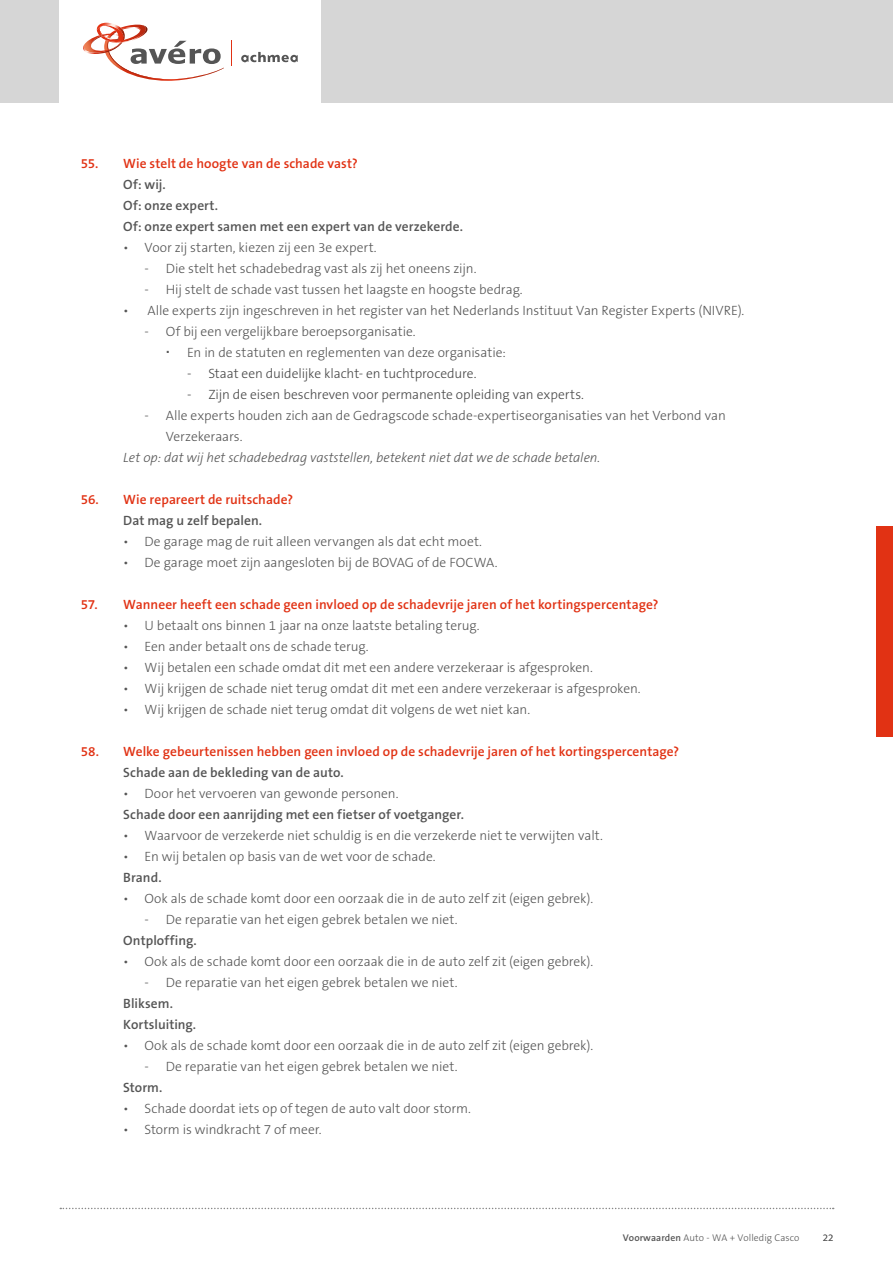
<style>
.page{position:relative;width:893px;height:1263px;background:#fff}
.page>*{position:absolute;margin:0;border:0;box-sizing:border-box;transform-origin:0 0}
.t1{font:300 13.5px/21px "The Sans B3";letter-spacing:-.005em;color:#555}
.t2{font:600 13.5px "The Sans B6";letter-spacing:.005em;color:#e13214}
.t3{font:600 13.5px/21px "The Sans B6";letter-spacing:.005em;color:#555}
.t4{font:300 13.5px "The Sans B3";letter-spacing:-.005em;color:#484848}
.t5{font:italic 300 13.5px "The Sans B3";color:#555}
.t6{font:300 9.75px "The Sans B3";letter-spacing:.005em;color:#555}
.s1{font-family:"The Sans B6";font-weight:600}
</style>
<div class="page">
<div style="left:0;top:0;width:893px;height:103px;background:#d6d6d6"></div>
<div style="left:60px;top:0;width:261px;height:103px;background:#fff"></div>
<svg style="left:241px;top:52px;width:57px;height:10px"></svg>
<svg style="left:83px;top:22px;width:141px;height:59px"></svg>
<svg style="left:231px;top:41px;width:1px;height:25px"></svg>
<svg style="left:60px;top:1208px;width:774px;height:1px"></svg>
<div style="left:876px;top:526px;width:17px;height:211px;background:#e13214"></div>
<p class="t2" style="left:81px;top:156px;width:278px">55. Wie stelt de hoogte van de schade vast?</p>
<p class="t3" style="left:123px;top:175px;width:341px">Of: wij.<br>Of: onze expert.<br>Of: onze expert samen met een expert van de verzekerde.</p>
<p class="t1" style="left:123px;top:238px;width:255px">• Voor zij starten, kiezen zij een 3e expert.</p>
<p class="t1" style="left:145px;top:259px;width:333px">- Die stelt het schadebedrag vast als zij het oneens zijn.</p>
<p class="t1" style="left:145px;top:280px;width:380px">- Hij stelt de schade vast tussen het laagste en hoogste bedrag.</p>
<p class="t1" style="left:123px;top:301px;width:622px">• Alle experts zijn ingeschreven in het register van het Nederlands Instituut Van Register Experts (NIVRE).</p>
<p class="t1" style="left:187px;top:322px;width:320px;text-indent:-43px">- Of bij een vergelijkbare beroepsorganisatie.<br>En in de statuten en reglementen van deze organisatie:</p>
<p class="t4" style="left:187px;top:367px;width:291px">- Staat een duidelijke klacht- en tuchtprocedure.</p>
<p class="t4" style="left:187px;top:388px;width:398px">- Zijn de eisen beschreven voor permanente opleiding van experts.</p>
<p class="t1" style="left:166px;top:406px;width:561px;text-indent:-21px">- Alle experts houden zich aan de Gedragscode schade-expertiseorganisaties van het Verbond van<br>Verzekeraars.</p>
<p class="t5" style="left:123px;top:451px;width:479px">Let op: dat wij het schadebedrag vaststellen, betekent niet dat we de schade betalen.</p>
<p class="t2" style="left:81px;top:492px;width:214px">56. Wie repareert de ruitschade?</p>
<p class="t3" style="left:123px;top:511px;width:140px">Dat mag u zelf bepalen.</p>
<p class="t1" style="left:123px;top:532px;width:360px">• De garage mag de ruit alleen vervangen als dat echt moet.</p>
<p class="t1" style="left:123px;top:553px;width:376px">• De garage moet zijn aangesloten bij de BOVAG of de FOCWA.</p>
<p class="t2" style="left:81px;top:597px;width:579px">57. Wanneer heeft een schade geen invloed op de schadevrije jaren of het kortingspercentage?</p>
<p class="t1" style="left:123px;top:616px;width:358px">• U betaalt ons binnen 1 jaar na onze laatste betaling terug.</p>
<p class="t1" style="left:123px;top:637px;width:247px">• Een ander betaalt ons de schade terug.</p>
<p class="t1" style="left:123px;top:658px;width:471px">• Wij betalen een schade omdat dit met een andere verzekeraar is afgesproken.</p>
<p class="t1" style="left:123px;top:679px;width:519px">• Wij krijgen de schade niet terug omdat dit met een andere verzekeraar is afgesproken.</p>
<p class="t1" style="left:123px;top:700px;width:408px">• Wij krijgen de schade niet terug omdat dit volgens de wet niet kan.</p>
<p class="t2" style="left:81px;top:745px;width:600px">58. Welke gebeurtenissen hebben geen invloed op de schadevrije jaren of het kortingspercentage?</p>
<p class="t3" style="left:123px;top:763px;width:222px">Schade aan de bekleding van de auto.</p>
<p class="t1" style="left:123px;top:784px;width:277px">• Door het vervoeren van gewonde personen.</p>
<p class="t3" style="left:123px;top:805px;width:342px">Schade door een aanrijding met een fietser of voetganger.</p>
<p class="t1" style="left:123px;top:826px;width:481px">• Waarvoor de verzekerde niet schuldig is en die verzekerde niet te verwijten valt.</p>
<p class="t1" style="left:123px;top:847px;width:314px">• En wij betalen op basis van de wet voor de schade.</p>
<p class="t3" style="left:123px;top:868px;width:40px">Brand.</p>
<p class="t1" style="left:123px;top:889px;width:471px">• Ook als de schade komt door een oorzaak die in de auto zelf zit (eigen gebrek).</p>
<p class="t1" style="left:145px;top:910px;width:314px">- De reparatie van het eigen gebrek betalen we niet.</p>
<p class="t3" style="left:123px;top:931px;width:75px">Ontploffing.</p>
<p class="t1" style="left:123px;top:952px;width:471px">• Ook als de schade komt door een oorzaak die in de auto zelf zit (eigen gebrek).</p>
<p class="t1" style="left:145px;top:973px;width:314px">- De reparatie van het eigen gebrek betalen we niet.</p>
<p class="t3" style="left:123px;top:994px;width:74px">Bliksem.<br>Kortsluiting.</p>
<p class="t1" style="left:123px;top:1036px;width:471px">• Ook als de schade komt door een oorzaak die in de auto zelf zit (eigen gebrek).</p>
<p class="t1" style="left:145px;top:1057px;width:314px">- De reparatie van het eigen gebrek betalen we niet.</p>
<p class="t3" style="left:123px;top:1078px;width:41px">Storm.</p>
<p class="t1" style="left:123px;top:1099px;width:349px">• Schade doordat iets op of tegen de auto valt door storm.</p>
<p class="t1" style="left:123px;top:1120px;width:200px">• Storm is windkracht 7 of meer.</p>
<p class="t6" style="left:623px;top:1233px;width:178px"><span class="s1">Voorwaarden</span> Auto - WA + Volledig Casco</p>
<p class="t6" style="left:823px;top:1233px;width:12px">22</p>
</div>
